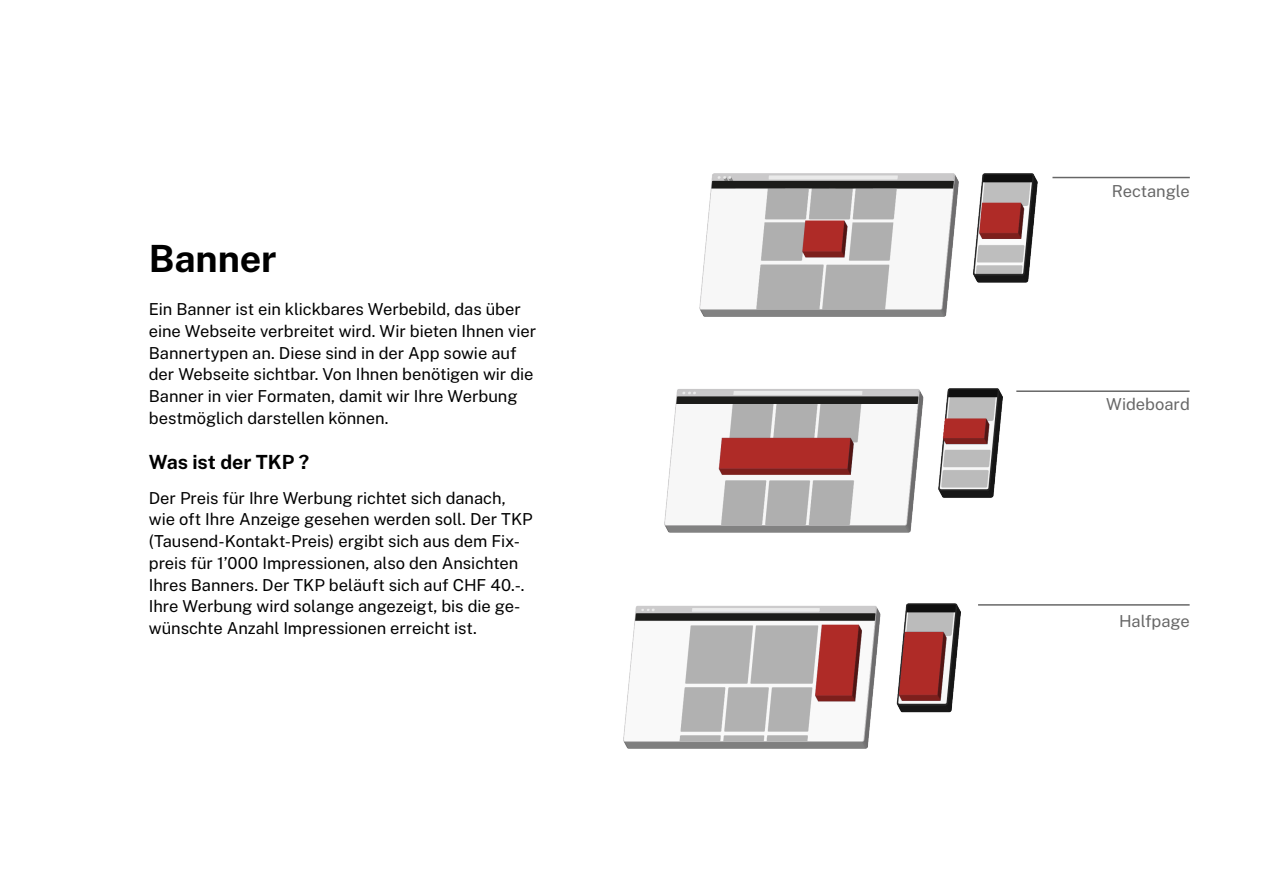
<style>
.page{position:relative;width:1263px;height:893px;background:#fff}
.page>*{position:absolute;margin:0;border:0;box-sizing:border-box;transform-origin:0 0}
.t1{font:700 37.5px "Public Sans";letter-spacing:-.005em;color:#000}
.t2{font:700 19.5px "Public Sans";color:#000}
.t3{font:16.5px/21.8px "Public Sans";color:#000}
.t4{font:16.5px "Public Sans";letter-spacing:-.005em;color:#676767}
</style>
<div class="page">
<img style="left:699px;top:173px;width:338px;height:144px">
<img style="left:665px;top:388px;width:337px;height:145px">
<img style="left:623px;top:603px;width:338px;height:146px">
<hr style="left:1052px;top:177px;width:138px;height:1px;background:#000">
<hr style="left:1016px;top:390px;width:173px;height:2px;background:#000">
<hr style="left:978px;top:604px;width:211px;height:2px;background:#000">
<h1 class="t1" style="left:149px;top:233px;width:129px">Banner</h1>
<p class="t3" style="left:149px;top:298px;width:389px">Ein Banner ist ein klickbares Werbebild, das über eine Webseite verbreitet wird. Wir bieten Ihnen vier Bannertypen an. Diese sind in der App sowie auf der Webseite sichtbar. Von Ihnen benötigen wir die Banner in vier Formaten, damit wir Ihre Werbung bestmöglich darstellen können.</p>
<p class="t2" style="left:149px;top:449px;width:162px">Was ist der TKP ?</p>
<p class="t3" style="left:149px;top:486px;width:385px">Der Preis für Ihre Werbung richtet sich danach, wie oft Ihre Anzeige gesehen werden soll. Der TKP (Tausend-Kontakt-Preis) ergibt sich aus dem Fix&shy;preis für 1’000 Impressionen, also den Ansichten Ihres Banners. Der TKP beläuft sich auf CHF 40.-.<br>Ihre Werbung wird solange angezeigt, bis die ge&shy;wünschte Anzahl Impressionen erreicht ist.</p>
<p class="t4" style="left:1112px;top:180px;width:80px">Rectangle</p>
<p class="t4" style="left:1106px;top:393px;width:85px">Wideboard</p>
<p class="t4" style="left:1119px;top:610px;width:72px">Halfpage</p>
</div>
